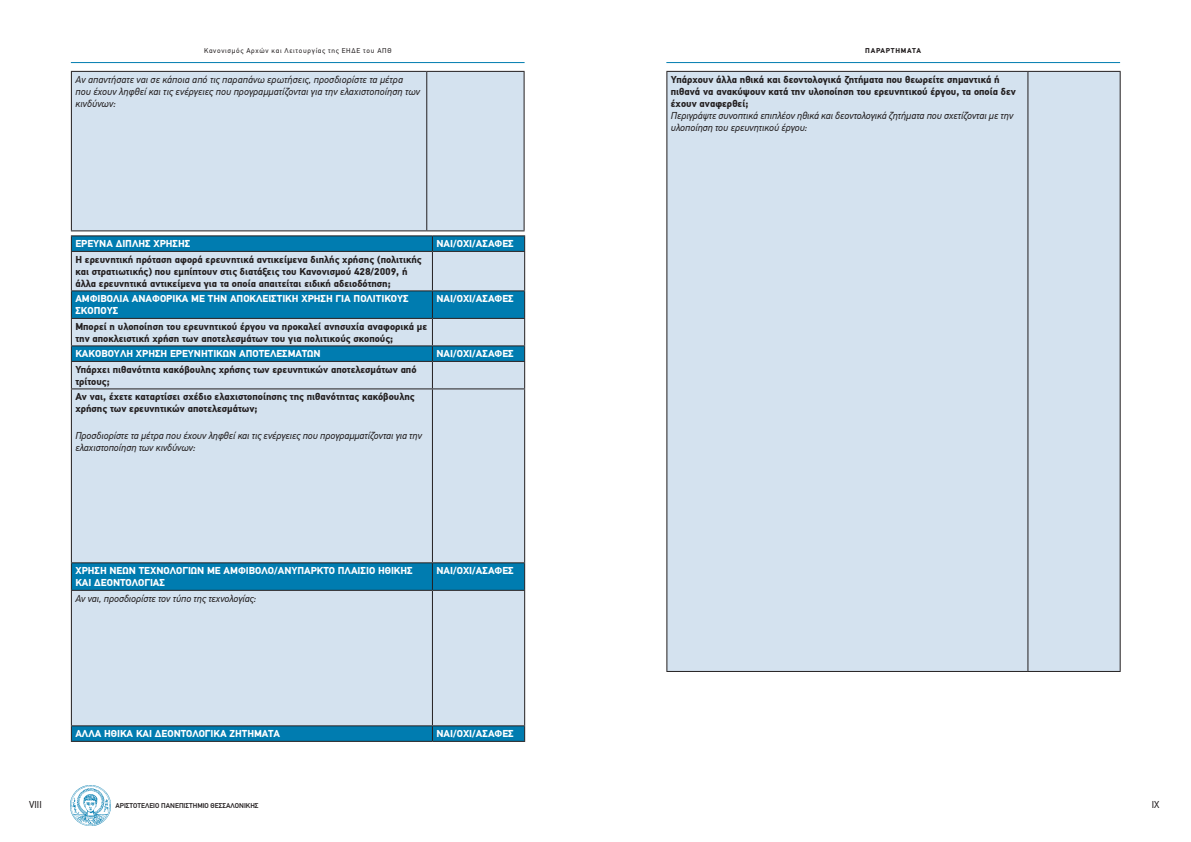
<style>
.page{position:relative;width:1191px;height:842px;background:#fff}
.page>*{position:absolute;margin:0;border:0;box-sizing:border-box;transform-origin:0 0}
.FORM_1{font:700 10px/12px "PF Din Text Pro";color:#231f20}
.FORM_2{font:italic 10px/12px "PF Din Text Pro";color:#231f20}
.FORM_1-2{font:700 10px/12px "PF Din Text Pro";color:#fff}
.t1{font:10px "PF Din Text Pro";color:#231f20}
.t2{font:7px "PF Din Text Pro";letter-spacing:.1em;color:#231f20}
.t3{font:500 7px "PF Din Text Pro";color:#231f20}
.t4{font:700 7px "PF Din Text Pro";letter-spacing:.1em;color:#231f20}
</style>
<div class="page">
<hr style="left:666px;top:62px;width:454px;height:1px;background:#007cb0">
<hr style="left:71px;top:62px;width:453px;height:1px;background:#007cb0">
<img style="left:71px;top:785px;width:40px;height:40px">
<div style="left:667px;top:72px;width:452px;height:599px;background:#d4e2ef"></div>
<hr style="left:1027px;top:72px;width:1px;height:599px;background:#231f20">
<hr style="left:666px;top:71px;width:362px;height:1px;background:#231f20">
<hr style="left:666px;top:72px;width:1px;height:599px;background:#231f20">
<hr style="left:1028px;top:71px;width:92px;height:1px;background:#231f20">
<hr style="left:1119px;top:72px;width:1px;height:599px;background:#231f20">
<hr style="left:666px;top:671px;width:362px;height:1px;background:#231f20">
<hr style="left:1028px;top:671px;width:92px;height:1px;background:#231f20">
<div style="left:72px;top:72px;width:451px;height:158px;background:#d4e2ef"></div>
<hr style="left:71px;top:71px;width:356px;height:1px;background:#231f20">
<hr style="left:427px;top:71px;width:97px;height:1px;background:#231f20">
<hr style="left:426px;top:72px;width:1px;height:158px;background:#231f20">
<hr style="left:71px;top:72px;width:1px;height:158px;background:#231f20">
<hr style="left:523px;top:72px;width:1px;height:158px;background:#231f20">
<hr style="left:71px;top:230px;width:356px;height:1px;background:#231f20">
<hr style="left:427px;top:230px;width:97px;height:1px;background:#231f20">
<svg style="left:72px;top:236px;width:452px;height:505px;fill:#007cb0"></svg>
<svg style="left:72px;top:252px;width:452px;height:473px;fill:#d4e2ef"></svg>
<hr style="left:432px;top:252px;width:1px;height:38px;background:#231f20">
<hr style="left:71px;top:388px;width:361px;height:1px;background:#231f20">
<hr style="left:432px;top:388px;width:93px;height:1px;background:#231f20">
<hr style="left:432px;top:389px;width:1px;height:173px;background:#231f20">
<hr style="left:432px;top:591px;width:1px;height:134px;background:#231f20">
<hr style="left:432px;top:235px;width:93px;height:1px;background:#231f20">
<svg style="left:524px;top:236px;width:1px;height:15px"></svg>
<hr style="left:71px;top:235px;width:361px;height:1px;background:#231f20">
<svg style="left:71px;top:236px;width:1px;height:15px"></svg>
<svg style="left:432px;top:236px;width:1px;height:15px"></svg>
<svg style="left:432px;top:291px;width:1px;height:97px"></svg>
<svg style="left:71px;top:563px;width:1px;height:27px"></svg>
<svg style="left:432px;top:563px;width:1px;height:27px"></svg>
<svg style="left:524px;top:563px;width:1px;height:27px"></svg>
<svg style="left:524px;top:726px;width:1px;height:15px"></svg>
<svg style="left:71px;top:726px;width:1px;height:15px"></svg>
<svg style="left:432px;top:726px;width:1px;height:15px"></svg>
<hr style="left:71px;top:251px;width:361px;height:1px;background:#231f20">
<hr style="left:71px;top:252px;width:1px;height:38px;background:#231f20">
<hr style="left:432px;top:251px;width:93px;height:1px;background:#231f20">
<hr style="left:524px;top:252px;width:1px;height:38px;background:#231f20">
<hr style="left:71px;top:290px;width:361px;height:1px;background:#231f20">
<hr style="left:432px;top:290px;width:93px;height:1px;background:#231f20">
<hr style="left:71px;top:318px;width:361px;height:1px;background:#231f20">
<hr style="left:432px;top:318px;width:93px;height:1px;background:#231f20">
<hr style="left:71px;top:345px;width:361px;height:1px;background:#231f20">
<hr style="left:432px;top:345px;width:93px;height:1px;background:#231f20">
<hr style="left:71px;top:361px;width:361px;height:1px;background:#231f20">
<svg style="left:71px;top:291px;width:1px;height:97px"></svg>
<hr style="left:432px;top:361px;width:93px;height:1px;background:#231f20">
<svg style="left:524px;top:291px;width:1px;height:97px"></svg>
<hr style="left:71px;top:389px;width:1px;height:173px;background:#231f20">
<hr style="left:524px;top:389px;width:1px;height:173px;background:#231f20">
<hr style="left:71px;top:562px;width:361px;height:1px;background:#231f20">
<hr style="left:432px;top:562px;width:93px;height:1px;background:#231f20">
<hr style="left:71px;top:590px;width:361px;height:1px;background:#231f20">
<hr style="left:71px;top:591px;width:1px;height:134px;background:#231f20">
<hr style="left:432px;top:590px;width:93px;height:1px;background:#231f20">
<hr style="left:524px;top:591px;width:1px;height:134px;background:#231f20">
<hr style="left:71px;top:725px;width:361px;height:1px;background:#231f20">
<hr style="left:432px;top:725px;width:93px;height:1px;background:#231f20">
<hr style="left:71px;top:741px;width:361px;height:1px;background:#231f20">
<hr style="left:432px;top:741px;width:93px;height:1px;background:#231f20">
<p class="t2" style="left:204px;top:47px;width:189px">Κανονισμός Αρχών και Λειτουργίας της ΕΗΔΕ του ΑΠΘ</p>
<p class="t4" style="left:865px;top:47px;width:57px">ΠΑΡΑΡΤΗΜΑΤΑ</p>
<p class="FORM_2" style="left:75px;top:74px;width:346px">Αν απαντήσατε ναι σε κάποια από τις παραπάνω ερωτήσεις, προσδιορίστε τα μέτρα που έχουν ληφθεί και τις ενέργειες που προγραμματίζονται για την ελαχιστοποίηση των κινδύνων:</p>
<p class="FORM_1-2" style="left:75px;top:238px;width:116px">ΕΡΕΥΝΑ ΔΙΠΛΗΣ ΧΡΗΣΗΣ</p>
<p class="FORM_1-2" style="left:436px;top:238px;width:79px">ΝΑΙ/ΟΧΙ/ΑΣΑΦΕΣ</p>
<p class="FORM_1" style="left:75px;top:254px;width:348px">Η ερευνητική πρόταση αφορά ερευνητικά αντικείμενα διπλής χρήσης (πολιτικής και στρατιωτικής) που εμπίπτουν στις διατάξεις του Κανονισμού 428/2009, ή άλλα ερευνητικά αντικείμενα για τα οποία απαιτείται ειδική αδειοδότηση;</p>
<p class="FORM_1-2" style="left:75px;top:293px;width:335px">ΑΜΦΙΒΟΛΙΑ ΑΝΑΦΟΡΙΚΑ ΜΕ ΤΗΝ ΑΠΟΚΛΕΙΣΤΙΚΗ ΧΡΗΣΗ ΓΙΑ ΠΟΛΙΤΙΚΟΥΣ<br>ΣΚΟΠΟΥΣ</p>
<p class="FORM_1-2" style="left:436px;top:293px;width:79px">ΝΑΙ/ΟΧΙ/ΑΣΑΦΕΣ</p>
<p class="FORM_1" style="left:75px;top:321px;width:353px">Μπορεί η υλοποίηση του ερευνητικού έργου να προκαλεί ανησυχία αναφορικά με την αποκλειστική χρήση των αποτελεσμάτων του για πολιτικούς σκοπούς;</p>
<p class="FORM_1-2" style="left:75px;top:348px;width:247px">ΚΑΚΟΒΟΥΛΗ ΧΡΗΣΗ ΕΡΕΥΝΗΤΙΚΩΝ ΑΠΟΤΕΛΕΣΜΑΤΩΝ</p>
<p class="FORM_1-2" style="left:436px;top:348px;width:79px">ΝΑΙ/ΟΧΙ/ΑΣΑΦΕΣ</p>
<p class="FORM_1" style="left:75px;top:364px;width:343px">Υπάρχει πιθανότητα κακόβουλης χρήσης των ερευνητικών αποτελεσμάτων από τρίτους;</p>
<p class="FORM_1" style="left:75px;top:391px;width:341px">Αν ναι, έχετε καταρτίσει σχέδιο ελαχιστοποίησης της πιθανότητας κακόβουλης χρήσης των ερευνητικών αποτελεσμάτων;</p>
<p class="FORM_2" style="left:75px;top:429px;width:348px">Προσδιορίστε τα μέτρα που έχουν ληφθεί και τις ενέργειες που προγραμματίζονται για την ελαχιστοποίηση των κινδύνων:</p>
<p class="FORM_1-2" style="left:75px;top:565px;width:339px">ΧΡΗΣΗ ΝΕΩΝ ΤΕΧΝΟΛΟΓΙΩΝ ΜΕ ΑΜΦΙΒΟΛΟ/ΑΝΥΠΑΡΚΤΟ ΠΛΑΙΣΙΟ ΗΘΙΚΗΣ<br>ΚΑΙ ΔΕΟΝΤΟΛΟΓΙΑΣ</p>
<p class="FORM_1-2" style="left:436px;top:565px;width:79px">ΝΑΙ/ΟΧΙ/ΑΣΑΦΕΣ</p>
<p class="FORM_2" style="left:75px;top:592px;width:182px">Αν ναι, προσδιορίστε τον τύπο της τεχνολογίας:</p>
<p class="FORM_1-2" style="left:75px;top:728px;width:206px">ΑΛΛΑ ΗΘΙΚΑ ΚΑΙ ΔΕΟΝΤΟΛΟΓΙΚΑ ΖΗΤΗΜΑΤΑ</p>
<p class="FORM_1-2" style="left:436px;top:728px;width:79px">ΝΑΙ/ΟΧΙ/ΑΣΑΦΕΣ</p>
<p class="FORM_1" style="left:671px;top:74px;width:346px">Υπάρχουν άλλα ηθικά και δεοντολογικά ζητήματα που θεωρείτε σημαντικά ή πιθανά να ανακύψουν κατά την υλοποίηση του ερευνητικού έργου, τα οποία δεν έχουν αναφερθεί;</p>
<p class="FORM_2" style="left:671px;top:110px;width:344px">Περιγράψτε συνοπτικά επιπλέον ηθικά και δεοντολογικά ζητήματα που σχετίζονται με την υλοποίηση του ερευνητικού έργου:</p>
<p class="t1" style="left:29px;top:799px;width:14px">VIII</p>
<p class="t3" style="left:115px;top:801px;width:145px">ΑΡΙΣΤΟΤΕΛΕΙΟ ΠΑΝΕΠΙΣΤΗΜΙΟ ΘΕΣΣΑΛΟΝΙΚΗΣ</p>
<p class="t1" style="left:1151px;top:799px;width:9px">IX</p>
</div>
